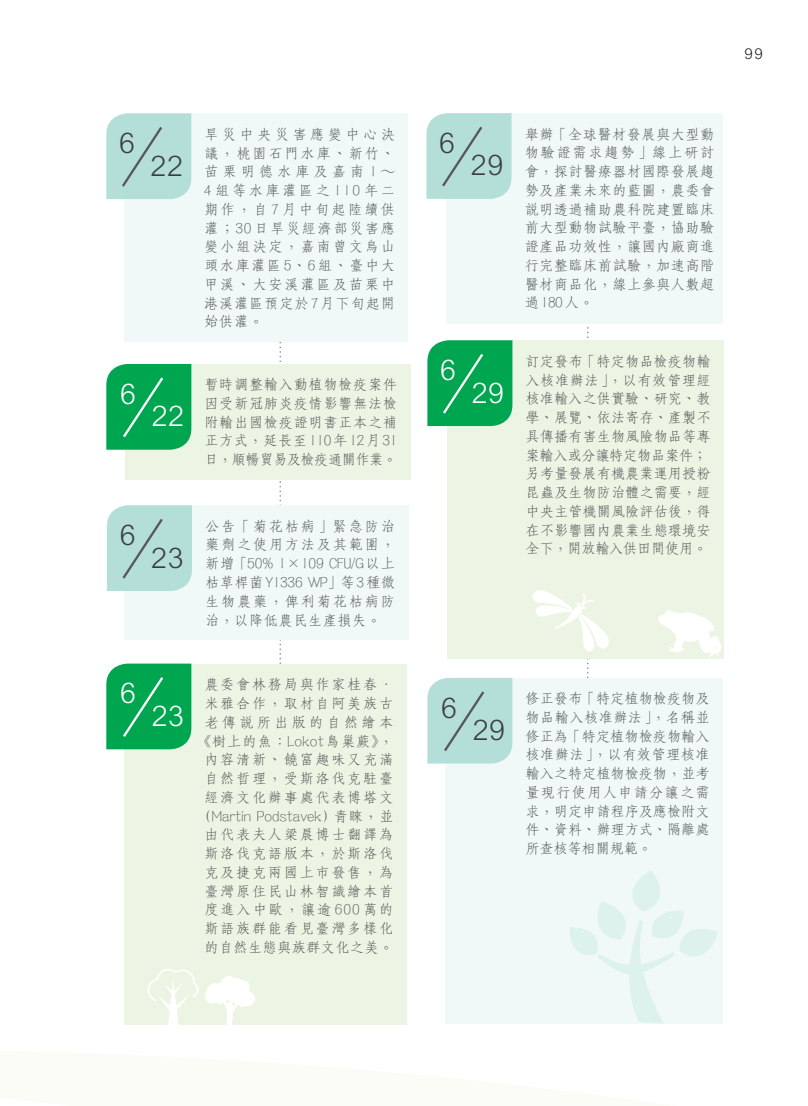
<style>
.page{position:relative;width:808px;height:1106px;background:#fff}
.page>*{position:absolute;margin:0;border:0;box-sizing:border-box;transform-origin:0 0}
.t1{font:300 28.5px "M Hei HK";letter-spacing:.025em;color:#3e3e3f}
.t2{font:300 28.5px "M Hei HK";color:#fff}
.t3{font:300 15px/18.8px "C Fang Song HK";letter-spacing:-.01em;color:#57585a;text-align:justify}
.t4{font:300 15px/18.8px "C Fang Song HK";letter-spacing:.06em;color:#57585a;text-align:center}
.t5{font:300 15px/18.8px "C Fang Song HK";letter-spacing:-.05em;color:#57585a}
.t6{font:300 15px "M Hei HK";color:#231f20}
.s1{font-family:"Adobe Ming Std"}
</style>
<div class="page">
<svg style="left:279px;top:342px;width:2px;height:322px"></svg>
<div style="left:125px;top:114px;width:283px;height:228px;background:#f0f9f7"></div>
<div style="left:125px;top:664px;width:282px;height:361px;background:#ecf5e4"></div>
<div style="left:125px;top:505px;width:284px;height:134px;background:#f0f9f7"></div>
<div style="left:125px;top:364px;width:285px;height:115px;background:#ecf5e4"></div>
<svg style="left:106px;top:113px;width:85px;height:86px;background:#b3dcd6"></svg>
<div style="left:107px;top:505px;width:85px;height:86px;background:#b3dfd8"></div>
<svg style="left:106px;top:663px;width:85px;height:86px;background:#0ea958"></svg>
<svg style="left:106px;top:364px;width:85px;height:86px;background:#0da957"></svg>
<div style="left:446px;top:113px;width:277px;height:211px;background:#f0f9f7"></div>
<svg style="left:426px;top:113px;width:85px;height:86px;background:#b3dcd6"></svg>
<div style="left:446px;top:678px;width:277px;height:345px;background:#f0f9f7"></div>
<div style="left:427px;top:678px;width:85px;height:85px;background:#b3dfd8"></div>
<div style="left:447px;top:341px;width:277px;height:318px;background:#ecf5e4"></div>
<svg style="left:427px;top:340px;width:85px;height:86px;background:#0da958"></svg>
<svg style="left:532px;top:327px;width:190px;height:696px"></svg>
<svg style="left:147px;top:969px;width:52px;height:56px"></svg>
<svg style="left:205px;top:976px;width:50px;height:49px"></svg>
<p class="t6" style="left:744px;top:42px;width:20px">99</p>
<h1 class="t1" style="left:119px;top:123px;width:17px">6</h1>
<h1 class="t1" style="left:151px;top:145px;width:34px">22</h1>
<p class="t3" style="left:204px;top:124px;width:193px">旱災中央災害應變中心決議，桃園石門水庫、新竹、苗栗明德水庫及嘉南1<span class="s1">～</span>4組等水庫灌區之110年二期作，自7月中旬起陸續供灌；30日旱災經濟部災害應變小組決定，嘉南曾文烏山頭水庫灌區5、6組、臺中大甲溪、大安溪灌區及苗栗中港溪灌區預定於7月下旬起開始供灌。</p>
<h1 class="t1" style="left:439px;top:122px;width:17px">6</h1>
<h1 class="t1" style="left:471px;top:145px;width:34px">29</h1>
<p class="t3" style="left:524px;top:124px;width:192px">舉辦「全球醫材發展與大型動物驗證需求趨勢」線上研討會，探討醫療器材國際發展趨勢及產業未來的藍圖，農委會說明透過補助農科院建置臨床前大型動物試驗平臺，協助驗證產品功效性，讓國內廠商進行完整臨床前試驗，加速高階醫材商品化，線上參與人數超過180人。</p>
<h1 class="t2" style="left:120px;top:373px;width:17px">6</h1>
<h1 class="t2" style="left:152px;top:396px;width:34px">22</h1>
<h1 class="t1" style="left:120px;top:514px;width:17px">6</h1>
<h1 class="t1" style="left:151px;top:537px;width:34px">23</h1>
<p class="t3" style="left:204px;top:374px;width:195px">暫時調整輸入動植物檢疫案件因受新冠肺炎疫情影響無法檢附輸出國檢疫證明書正本之補正方式，延長至110年12月31日，順暢貿易及檢疫通關作業。</p>
<p class="t3" style="left:205px;top:516px;width:192px">公告「菊花枯病」緊急防治藥劑之使用方法及其範圍，新增「50% 1×109 CFU/G以上枯草桿菌Y1336 WP」等3種微生物農藥，俾利菊花枯病防治，以降低農民生產損失。</p>
<h1 class="t2" style="left:440px;top:349px;width:17px">6</h1>
<h1 class="t2" style="left:472px;top:372px;width:34px">29</h1>
<p class="t5" style="left:525px;top:351px;width:187px">訂定發布「特定物品檢疫物輸入核准辦法」，以有效管理經核准輸入之供實驗、研究、教學、展覽、依法寄存、產製不具傳播有害生物風險物品等專案輸入或分讓特定物品案件；另考量發展有機農業運用授粉昆蟲及生物防治體之需要，經中央主管機關風險評估後，得在不影響國內農業生態環境安全下，開放輸入供田間使用。</p>
<h1 class="t2" style="left:120px;top:673px;width:17px">6</h1>
<h1 class="t2" style="left:152px;top:695px;width:34px">23</h1>
<p class="t4" style="left:197px;top:674px;width:199px">農委會林務局與作家桂春．米雅合作，取材自阿美族古老傳說所出版的自然繪本《樹上的魚：Lokot鳥巢蕨》，內容清新、饒富趣味又充滿自然哲理，受斯洛伐克駐臺經濟文化辦事處代表博塔文（Martin Podstavek）青睞，並由代表夫人梁晨博士翻譯為斯洛伐克語版本，於斯洛伐克及捷克兩國上市發售，為臺灣原住民山林智識繪本首度進入中歐，讓逾600萬的斯語族群能看見臺灣多樣化的自然生態與族群文化之美。</p>
<h1 class="t1" style="left:441px;top:687px;width:17px">6</h1>
<h1 class="t1" style="left:473px;top:709px;width:34px">29</h1>
<p class="t3" style="left:525px;top:688px;width:186px">修正發布「特定植物檢疫物及物品輸入核准辦法」，名稱並修正為「特定植物檢疫物輸入核准辦法」，以有效管理核准輸入之特定植物檢疫物，並考量現行使用人申請分讓之需求，明定申請程序及應檢附文件、資料、辦理方式、隔離處所查核等相關規範。</p>
</div>
